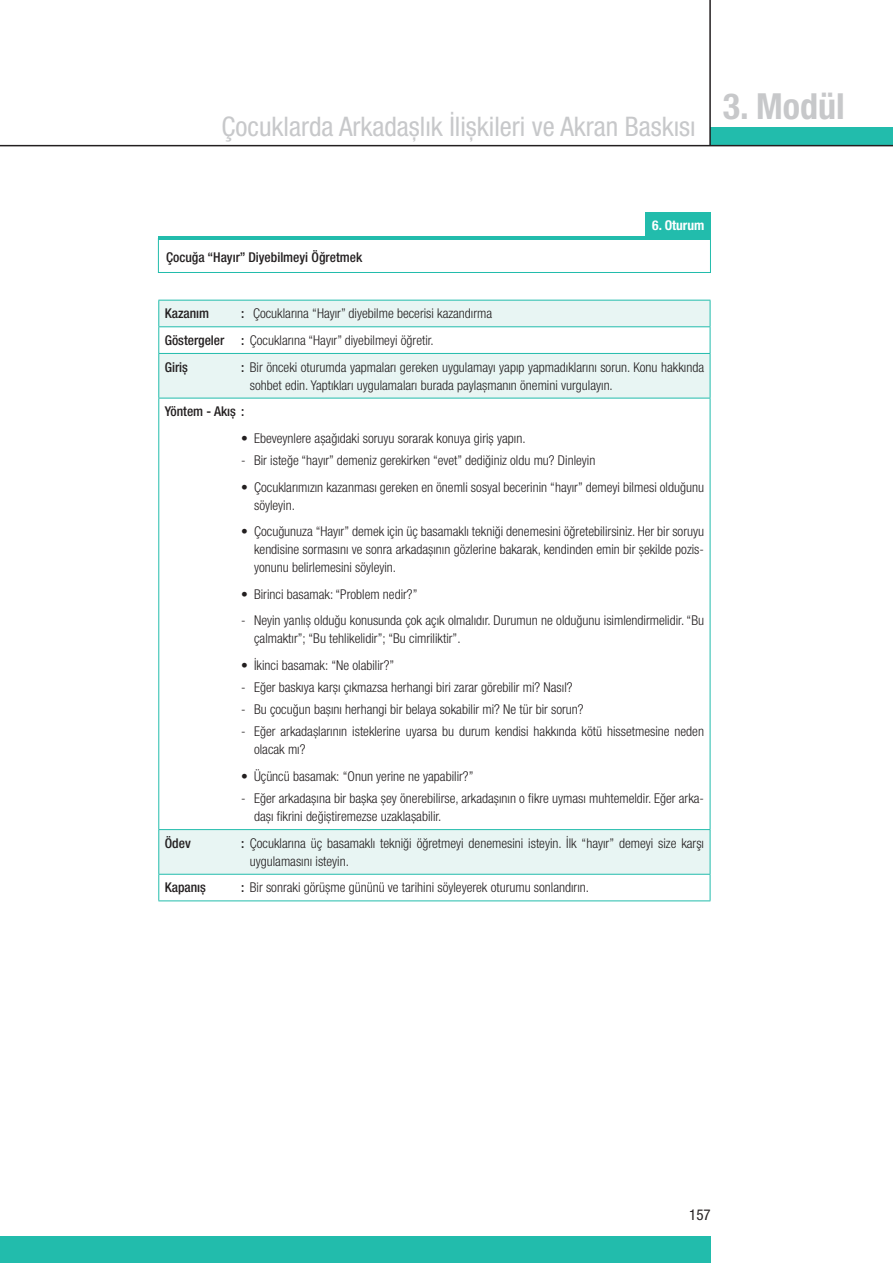
<style>
.page{position:relative;width:893px;height:1263px;background:#fff}
.page>*{position:absolute;margin:0;border:0;box-sizing:border-box;transform-origin:0 0}
.t1{font:700 condensed 36px "Helvetica Neue LT Pro";color:#c7c8ca}
.t2{font:condensed 27px "Helvetica Neue LT Pro";color:#c7c8ca}
.t3{font:condensed 15px "Helvetica Neue LT Pro";color:#231f20}
.t4{font:300 condensed 13.5px/18px "Helvetica Neue LT Pro";color:#231f20}
.t5{font:500 condensed 13.5px "Helvetica Neue LT Pro";color:#231f20}
.t6{font:700 condensed 13.5px "Helvetica Neue LT Pro";color:#fff}
.s1{font-weight:500}
</style>
<div class="page">
<div style="left:710px;top:127px;width:183px;height:19px;background:#22bcac"></div>
<hr style="left:0;top:145px;width:893px;height:1px;background:#231f20">
<hr style="left:709px;top:0;width:2px;height:146px;background:#231f20">
<div style="left:0;top:1236px;width:711px;height:27px;background:#22bcac"></div>
<div style="left:158px;top:238px;width:553px;height:35px;border:1px solid #22bcac"></div>
<div style="left:646px;top:213px;width:65px;height:25px;background:#22bcac"></div>
<hr style="left:158px;top:236px;width:553px;height:4px;background:#22bcac">
<div style="left:159px;top:301px;width:551px;height:25px;background:#e8f5f3"></div>
<svg style="left:159px;top:327px;width:551px;height:573px"></svg>
<hr style="left:158px;top:300px;width:552px;height:1px;background:#22bcac">
<hr style="left:158px;top:326px;width:552px;height:1px;background:#22bcac">
<svg style="left:158px;top:300px;width:1px;height:53px"></svg>
<svg style="left:710px;top:300px;width:1px;height:53px"></svg>
<hr style="left:158px;top:353px;width:552px;height:1px;background:#22bcac">
<hr style="left:158px;top:354px;width:1px;height:44px;background:#22bcac">
<hr style="left:710px;top:354px;width:1px;height:44px;background:#22bcac">
<hr style="left:158px;top:398px;width:552px;height:1px;background:#22bcac">
<hr style="left:158px;top:398px;width:1px;height:431px;background:#22bcac">
<hr style="left:710px;top:398px;width:1px;height:431px;background:#22bcac">
<hr style="left:158px;top:829px;width:552px;height:1px;background:#22bcac">
<hr style="left:158px;top:830px;width:1px;height:44px;background:#22bcac">
<hr style="left:710px;top:830px;width:1px;height:44px;background:#22bcac">
<hr style="left:158px;top:874px;width:552px;height:1px;background:#22bcac">
<svg style="left:158px;top:875px;width:1px;height:25px"></svg>
<svg style="left:710px;top:875px;width:1px;height:25px"></svg>
<hr style="left:158px;top:900px;width:552px;height:1px;background:#22bcac">
<h2 class="t2" style="left:222px;top:111px;width:476px">Çocuklarda Arkadaşlık İlişkileri ve Akran Baskısı</h2>
<h1 class="t1" style="left:723px;top:85px;width:123px">3. Modül</h1>
<p class="t5" style="left:166px;top:249px;width:198px">Çocuğa “Hayır” Diyebilmeyi Öğretmek</p>
<p class="t6" style="left:652px;top:217px;width:54px">6. Oturum</p>
<p class="t4" style="left:165px;top:300px;width:329px;line-height:26.7px;text-indent:77px"><span class="s1">:</span> Çocuklarına “Hayır” diyebilme becerisi kazandırma<br><span class="s1">Göstergeler :</span> Çocuklarına “Hayır” diyebilmeyi öğretir.<br><span class="s1">Giriş</span></p>
<p class="t5" style="left:165px;top:305px;width:46px">Kazanım</p>
<p class="t4" style="left:250px;top:358px;width:456px;text-indent:-9px"><span class="s1">:</span> Bir önceki oturumda yapmaları gereken uygulamayı yapıp yapmadıklarını sorun. Konu hakkında sohbet edin. Yaptıkları uygulamaları burada paylaşmanın önemini vurgulayın.</p>
<p class="t5" style="left:165px;top:403px;width:81px">Yöntem - Akış :</p>
<p class="t4" style="left:241px;top:429px;width:286px">• Ebeveynlere aşağıdaki soruyu sorarak konuya giriş yapın.</p>
<p class="t4" style="left:241px;top:451px;width:356px">- Bir isteğe “hayır” demeniz gerekirken “evet” dediğiniz oldu mu? Dinleyin</p>
<p class="t4" style="left:254px;top:478px;width:451px;text-indent:-13px">• Çocuklarımızın kazanması gereken en önemli sosyal becerinin “hayır” demeyi bilmesi olduğunu söyleyin.</p>
<p class="t4" style="left:254px;top:522px;width:451px;text-align:justify;text-indent:-13px">• Çocuğunuza “Hayır” demek için üç basamaklı tekniği denemesini öğretebilirsiniz. Her bir soruyu kendisine sormasını ve sonra arkadaşının gözlerine bakarak, kendinden emin bir şekilde pozis&shy;yonunu belirlemesini söyleyin.</p>
<p class="t4" style="left:241px;top:585px;width:178px">• Birinci basamak: “Problem nedir?”</p>
<p class="t4" style="left:254px;top:611px;width:451px;text-indent:-13px">- Neyin yanlış olduğu konusunda çok açık olmalıdır. Durumun ne olduğunu isimlendirmelidir. “Bu çalmaktır”; “Bu tehlikelidir”; “Bu cimriliktir”.</p>
<p class="t4" style="left:241px;top:656px;width:154px">• İkinci basamak: “Ne olabilir?”</p>
<p class="t4" style="left:241px;top:678px;width:333px">- Eğer baskıya karşı çıkmazsa herhangi biri zarar görebilir mi? Nasıl?</p>
<p class="t4" style="left:241px;top:700px;width:344px">- Bu çocuğun başını herhangi bir belaya sokabilir mi? Ne tür bir sorun?</p>
<p class="t4" style="left:254px;top:722px;width:451px;text-indent:-13px">- Eğer arkadaşlarının isteklerine uyarsa bu durum kendisi hakkında kötü hissetmesine neden olacak mı?</p>
<p class="t4" style="left:241px;top:767px;width:234px">• Üçüncü basamak: “Onun yerine ne yapabilir?”</p>
<p class="t4" style="left:254px;top:789px;width:452px;text-indent:-13px">- Eğer arkadaşına bir başka şey önerebilirse, arkadaşının o fikre uyması muhtemeldir. Eğer arka&shy;daşı fikrini değiştiremezse uzaklaşabilir.</p>
<p class="t5" style="left:165px;top:835px;width:28px">Ödev</p>
<p class="t4" style="left:250px;top:834px;width:456px;text-indent:-9px"><span class="s1">:</span> Çocuklarına üç basamaklı tekniği öğretmeyi denemesini isteyin. İlk “hayır” demeyi size karşı uygulamasını isteyin.</p>
<p class="t5" style="left:165px;top:879px;width:43px">Kapanış</p>
<p class="t4" style="left:241px;top:878px;width:349px"><span class="s1">:</span> Bir sonraki görüşme gününü ve tarihini söyleyerek oturumu sonlandırın.</p>
<p class="t3" style="left:689px;top:1206px;width:23px">157</p>
</div>
